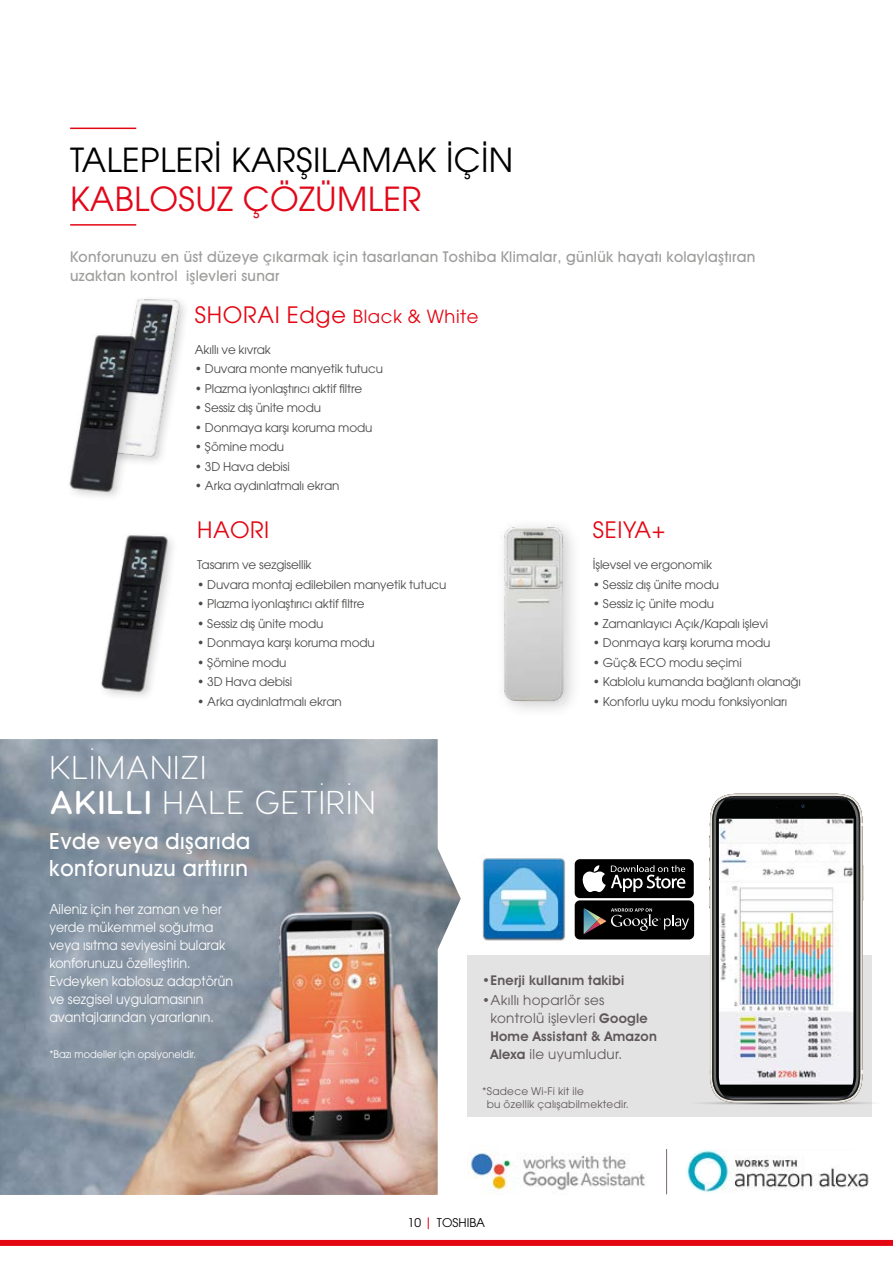
<style>
.page{position:relative;width:893px;height:1263px;background:#fff}
.page>*{position:absolute;margin:0;border:0;box-sizing:border-box;transform-origin:0 0}
.t1{font:300 33px/34.5px "Visby Round CF";letter-spacing:.04em;color:#fff}
.t2{font:33px "ITC Avant Garde Pro";letter-spacing:.01em;color:#000}
.t3{font:33px "ITC Avant Garde Pro";letter-spacing:.01em;color:#e1081a}
.t4{font:500 22.5px/27px "Avant Garde Gothic X";letter-spacing:.03em;color:#fff}
.t5{font:22.5px "ITC Avant Garde Pro";letter-spacing:.02em;color:#e30613}
.t6{font:18px "ITC Avant Garde Pro";letter-spacing:.03em;color:#e30613}
.t7{font:500 15px/19.5px "Avant Garde Gothic X";letter-spacing:.02em;color:#9d9d9c}
.t8{font:13.5px/18px "ITC Avant Garde Pro";color:#fff;scale:.93 1}
.t9{font:13.5px/18px "ITC Avant Garde Pro";letter-spacing:.02em;color:#5f575a}
.t10{font:600 13.5px "Avant Garde Gothic X";letter-spacing:.02em;color:#5f575a}
.t11{font:12px "ITC Avant Garde Pro";letter-spacing:-.01em;color:#4a4a49}
.t12{font:12px "ITC Avant Garde Pro";color:#000}
.t13{font:10.5px/12.6px "ITC Avant Garde Pro";letter-spacing:.02em;color:#5f575a}
.t14{font:10.5px "ITC Avant Garde Pro";color:#fff;scale:.93 1}
.s1{font-size:22.5px}
.s2{font-weight:600}
.s3{font-family:"Avant Garde Gothic X";font-weight:600}
</style>
<div class="page">
<svg style="left:428px;top:1217px;width:1px;height:12px"></svg>
<div style="left:0;top:1240px;width:893px;height:6px;background:#e30613"></div>
<div style="left:467px;top:956px;width:405px;height:161px;background:#e3e3e3"></div>
<img style="left:482px;top:858px;width:84px;height:83px">
<div style="left:575px;top:900px;width:119px;height:39px;background:#000;border-radius:5px"></div>
<div style="left:575px;top:859px;width:119px;height:39px;background:#000;border-radius:5px"></div>
<hr style="left:70px;top:224px;width:66px;height:2px;background:#e30613">
<hr style="left:70px;top:128px;width:66px;height:1px;background:#e30613">
<img style="left:101px;top:535px;width:72px;height:160px">
<div style="left:495px;top:517px;width:88px;height:203px;background:#000;opacity:.2"></div>
<img style="left:499px;top:522px;width:69px;height:184px">
<img style="left:0;top:739px;width:461px;height:456px">
<img style="left:685px;top:1149px;width:187px;height:45px;border-radius:23px">
<img style="left:468px;top:1153px;width:177px;height:41px">
<hr style="left:666px;top:1149px;width:1px;height:45px;background:#766b6d">
<img style="left:132px;top:299px;width:51px;height:160px">
<div style="left:66px;top:330px;width:81px;height:173px;background:#000;opacity:.2"></div>
<img style="left:67px;top:333px;width:74px;height:162px">
<svg style="left:582px;top:796px;width:291px;height:309px"></svg>
<h1 class="t2" style="left:70px;top:139px;width:445px">TALEPLERİ KARŞILAMAK İÇİN</h1>
<h1 class="t3" style="left:70px;top:179px;width:353px">KABLOSUZ ÇÖZÜMLER</h1>
<p class="t7" style="left:70px;top:246px;width:687px">Konforunuzu en üst düzeye çıkarmak için tasarlanan Toshiba Klimalar, günlük hayatı kolaylaştıran uzaktan kontrol işlevleri sunar</p>
<h3 class="t6" style="left:195px;top:305px;width:285px"><span class="s1">SHORAI Edge</span> Black &amp; White</h3>
<p class="t11" style="left:195px;top:342px;width:77px">Akıllı ve kıvrak</p>
<p class="t11" style="left:195px;top:362px;width:190px">• Duvara monte manyetik tutucu</p>
<p class="t11" style="left:195px;top:381px;width:169px">• Plazma iyonlaştırıcı aktif filtre</p>
<p class="t11" style="left:195px;top:401px;width:128px">• Sessiz dış ünite modu</p>
<p class="t11" style="left:195px;top:420px;width:179px">• Donmaya karşı koruma modu</p>
<p class="t11" style="left:195px;top:440px;width:91px">• Şömine modu</p>
<p class="t11" style="left:195px;top:459px;width:96px">• 3D Hava debisi</p>
<p class="t11" style="left:195px;top:479px;width:146px">• Arka aydınlatmalı ekran</p>
<h2 class="t5" style="left:197px;top:516px;width:73px">HAORI</h2>
<p class="t11" style="left:197px;top:557px;width:116px">Tasarım ve sezgisellik</p>
<p class="t11" style="left:197px;top:577px;width:251px">• Duvara montaj edilebilen manyetik tutucu</p>
<p class="t11" style="left:197px;top:596px;width:169px">• Plazma iyonlaştırıcı aktif filtre</p>
<p class="t11" style="left:197px;top:616px;width:128px">• Sessiz dış ünite modu</p>
<p class="t11" style="left:197px;top:635px;width:179px">• Donmaya karşı koruma modu</p>
<p class="t11" style="left:197px;top:655px;width:91px">• Şömine modu</p>
<p class="t11" style="left:197px;top:674px;width:96px">• 3D Hava debisi</p>
<p class="t11" style="left:197px;top:694px;width:146px">• Arka aydınlatmalı ekran</p>
<h1 class="t1" style="left:50px;top:750px;width:327px">KLİMANIZI<br><span class="s2">AKILLI</span> HALE GETİRİN</h1>
<h2 class="t4" style="left:49px;top:828px;width:202px">Evde veya dışarıda konforunuzu arttırın</h2>
<p class="t8" style="left:49px;top:900px;width:199px">Aileniz için her zaman ve her yerde mükemmel soğutma veya ısıtma seviyesini bularak konforunuzu özelleştirin.<br>Evdeyken kablosuz adaptörün ve sezgisel uygulamasının avantajlarından yararlanın.</p>
<p class="t14" style="left:49px;top:1047px;width:159px">*Bazı modeller için opsiyoneldir.</p>
<h2 class="t5" style="left:593px;top:516px;width:74px">SEIYA+</h2>
<p class="t11" style="left:593px;top:557px;width:121px">İşlevsel ve ergonomik</p>
<p class="t11" style="left:593px;top:577px;width:128px">• Sessiz dış ünite modu</p>
<p class="t11" style="left:593px;top:596px;width:123px">• Sessiz iç ünite modu</p>
<p class="t11" style="left:593px;top:616px;width:177px">• Zamanlayıcı Açık/Kapalı işlevi</p>
<p class="t11" style="left:593px;top:635px;width:179px">• Donmaya karşı koruma modu</p>
<p class="t11" style="left:593px;top:655px;width:150px">• Güç&amp; ECO modu seçimi</p>
<p class="t11" style="left:593px;top:674px;width:210px">• Kablolu kumanda bağlantı olanağı</p>
<p class="t11" style="left:593px;top:694px;width:196px">• Konforlu uyku modu fonksiyonları</p>
<p class="t10" style="left:482px;top:972px;width:143px">•Enerji kullanım takibi</p>
<p class="t9" style="left:490px;top:991px;width:159px;text-indent:-8px"><span class="s3">•</span>Akıllı hoparlör ses kontrolü işlevleri <span class="s3">Google</span></p>
<p class="t10" style="left:490px;top:1028px;width:168px">Home Assistant &amp; Amazon</p>
<p class="t9" style="left:490px;top:1045px;width:133px"><span class="s3">Alexa</span> ile uyumludur.</p>
<p class="t13" style="left:487px;top:1085px;width:144px;text-indent:-5px">*Sadece Wi-Fi kit ile<br>bu özellik çalışabilmektedir.</p>
<p class="t12" style="left:408px;top:1215px;width:15px">10</p>
<p class="t12" style="left:437px;top:1215px;width:50px">TOSHIBA</p>
</div>
